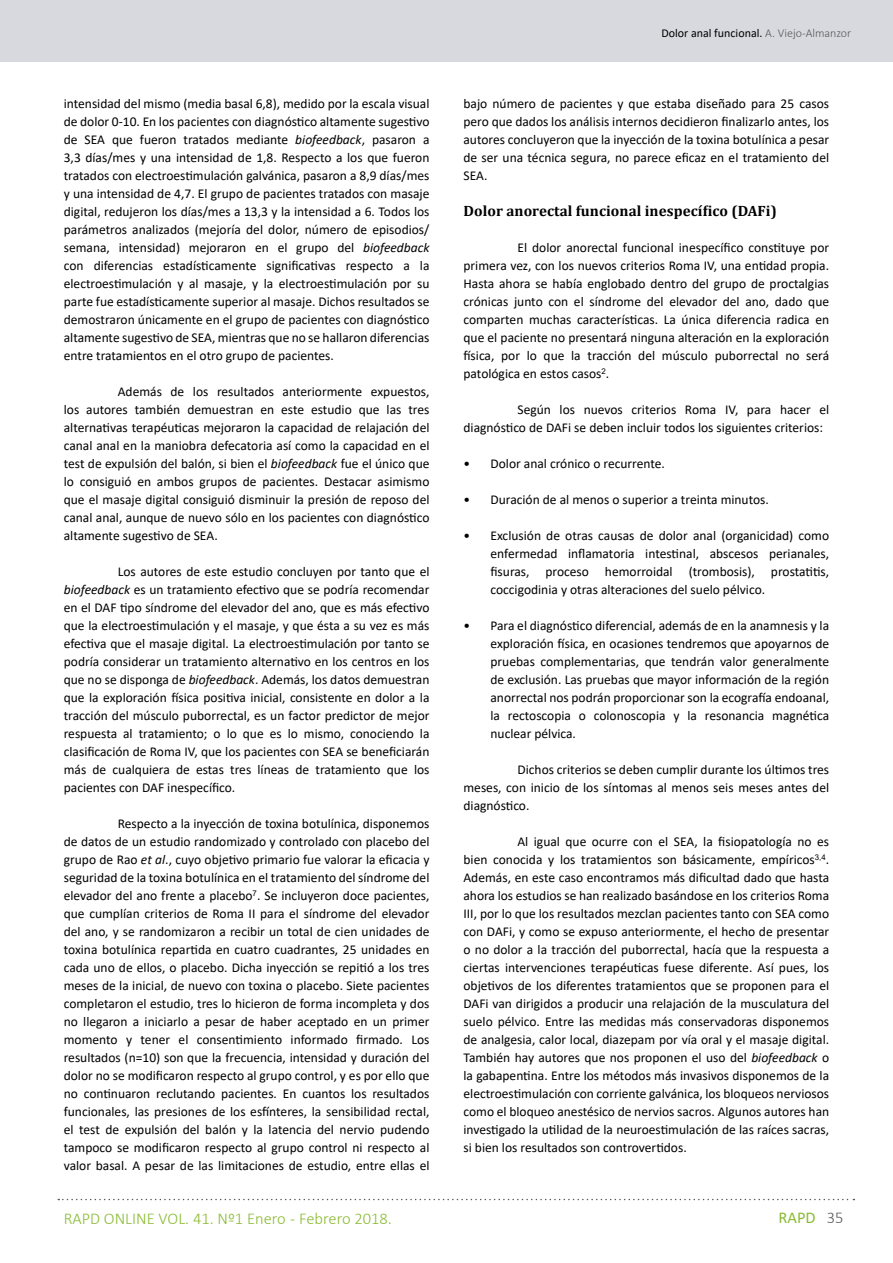
<style>
.page{position:relative;width:893px;height:1263px;background:#fff}
.page>*{position:absolute;margin:0;border:0;box-sizing:border-box;transform-origin:0 0}
.t1{font:300 16.5px "Calibri";color:#8bbb33}
.t2{font:16.5px "Calibri";color:#8bbb33}
.t3{font:700 15px "Cambria";letter-spacing:.005em;color:#000}
.t4{font:13.5px/18px "Calibri";color:#000;text-align:justify}
.t5{font:12px "Calibri";color:#000}
.s1{font-style:italic}
.s2{font-weight:300;color:#5a585b}
</style>
<div class="page">
<svg style="left:58px;top:1199px;width:796px;height:1px"></svg>
<div style="left:0;top:0;width:893px;height:62px;background:#d7d9de"></div>
<p class="t4" style="left:64px;top:94px;width:367px">intensidad del mismo (media basal 6,8), medido por la escala visual de dolor 0-10. En los pacientes con diagnóstico altamente sugestivo de SEA que fueron tratados mediante <span class="s1">biofeedback</span>, pasaron a 3,3 días/mes y una intensidad de 1,8. Respecto a los que fueron tratados con electroestimulación galvánica, pasaron a 8,9 días/mes y una intensidad de 4,7. El grupo de pacientes tratados con masaje digital, redujeron los días/mes a 13,3 y la intensidad a 6. Todos los parámetros analizados (mejoría del dolor, número de episodios/ semana, intensidad) mejoraron en el grupo del <span class="s1">biofeedback </span>con diferencias estadísticamente significativas respecto a la electroestimulación y al masaje, y la electroestimulación por su parte fue estadísticamente superior al masaje. Dichos resultados se demostraron únicamente en el grupo de pacientes con diagnóstico altamente sugestivo de SEA, mientras que no se hallaron diferencias entre tratamientos en el otro grupo de pacientes.</p>
<p class="t4" style="left:64px;top:382px;width:367px;text-indent:54px">Además de los resultados anteriormente expuestos, los autores también demuestran en este estudio que las tres alternativas terapéuticas mejoraron la capacidad de relajación del canal anal en la maniobra defecatoria así como la capacidad en el test de expulsión del balón, si bien el <span class="s1">biofeedback</span> fue el único que lo consiguió en ambos grupos de pacientes. Destacar asimismo que el masaje digital consiguió disminuir la presión de reposo del canal anal, aunque de nuevo sólo en los pacientes con diagnóstico altamente sugestivo de SEA.</p>
<p class="t4" style="left:64px;top:562px;width:367px;text-indent:54px">Los autores de este estudio concluyen por tanto que el <span class="s1">biofeedback</span> es un tratamiento efectivo que se podría recomendar en el DAF tipo síndrome del elevador del ano, que es más efectivo que la electroestimulación y el masaje, y que ésta a su vez es más efectiva que el masaje digital. La electroestimulación por tanto se podría considerar un tratamiento alternativo en los centros en los que no se disponga de <span class="s1">biofeedback</span>. Además, los datos demuestran que la exploración física positiva inicial, consistente en dolor a la tracción del músculo puborrectal, es un factor predictor de mejor respuesta al tratamiento; o lo que es lo mismo, conociendo la clasificación de Roma IV, que los pacientes con SEA se beneficiarán más de cualquiera de estas tres líneas de tratamiento que los pacientes con DAF inespecífico.</p>
<p class="t4" style="left:64px;top:814px;width:367px;text-indent:54px">Respecto a la inyección de toxina botulínica, disponemos de datos de un estudio randomizado y controlado con placebo del grupo de Rao <span class="s1">et al</span>., cuyo objetivo primario fue valorar la eficacia y seguridad de la toxina botulínica en el tratamiento del síndrome del elevador del ano frente a placebo<sup>7</sup>. Se incluyeron doce pacientes, que cumplían criterios de Roma II para el síndrome del elevador del ano, y se randomizaron a recibir un total de cien unidades de toxina botulínica repartida en cuatro cuadrantes, 25 unidades en cada uno de ellos, o placebo. Dicha inyección se repitió a los tres meses de la inicial, de nuevo con toxina o placebo. Siete pacientes completaron el estudio, tres lo hicieron de forma incompleta y dos no llegaron a iniciarlo a pesar de haber aceptado en un primer momento y tener el consentimiento informado firmado. Los resultados (n=10) son que la frecuencia, intensidad y duración del dolor no se modificaron respecto al grupo control, y es por ello que no continuaron reclutando pacientes. En cuantos los resultados funcionales, las presiones de los esfínteres, la sensibilidad rectal, el test de expulsión del balón y la latencia del nervio pudendo tampoco se modificaron respecto al grupo control ni respecto al valor basal. A pesar de las limitaciones de estudio, entre ellas el</p>
<p class="t5" style="left:661px;top:25px;width:191px">Dolor anal funcional. <span class="s2">A. Viejo-Almanzor</span></p>
<p class="t4" style="left:463px;top:94px;width:367px">bajo número de pacientes y que estaba diseñado para 25 casos pero que dados los análisis internos decidieron finalizarlo antes, los autores concluyeron que la inyección de la toxina botulínica a pesar de ser una técnica segura, no parece eficaz en el tratamiento del SEA.</p>
<p class="t3" style="left:463px;top:200px;width:315px">Dolor anorectal funcional inespecífico (DAFi)</p>
<p class="t4" style="left:463px;top:238px;width:367px;text-indent:54px">El dolor anorectal funcional inespecífico constituye por primera vez, con los nuevos criterios Roma IV, una entidad propia.<br>Hasta ahora se había englobado dentro del grupo de proctalgias crónicas junto con el síndrome del elevador del ano, dado que comparten muchas características. La única diferencia radica en que el paciente no presentará ninguna alteración en la exploración física, por lo que la tracción del músculo puborrectal no será patológica en estos casos<sup>2</sup>.</p>
<p class="t4" style="left:463px;top:400px;width:367px;text-indent:54px">Según los nuevos criterios Roma IV, para hacer el diagnóstico de DAFi se deben incluir todos los siguientes criterios:</p>
<p class="t4" style="left:463px;top:454px;width:203px">• Dolor anal crónico o recurrente.</p>
<p class="t4" style="left:463px;top:490px;width:307px">• Duración de al menos o superior a treinta minutos.</p>
<p class="t4" style="left:490px;top:526px;width:340px;text-indent:-27px">• Exclusión de otras causas de dolor anal (organicidad) como enfermedad inflamatoria intestinal, abscesos perianales, fisuras, proceso hemorroidal (trombosis), prostatitis, coccigodinia y otras alteraciones del suelo pélvico.</p>
<p class="t4" style="left:490px;top:616px;width:340px;text-indent:-27px">• Para el diagnóstico diferencial, además de en la anamnesis y la exploración física, en ocasiones tendremos que apoyarnos de pruebas complementarias, que tendrán valor generalmente de exclusión. Las pruebas que mayor información de la región anorrectal nos podrán proporcionar son la ecografía endoanal, la rectoscopia o colonoscopia y la resonancia magnética nuclear pélvica.</p>
<p class="t4" style="left:463px;top:760px;width:367px;text-indent:54px">Dichos criterios se deben cumplir durante los últimos tres meses, con inicio de los síntomas al menos seis meses antes del diagnóstico.</p>
<p class="t4" style="left:463px;top:832px;width:367px;text-indent:54px">Al igual que ocurre con el SEA, la fisiopatología no es bien conocida y los tratamientos son básicamente, empíricos<sup>3,4</sup>.<br>Además, en este caso encontramos más dificultad dado que hasta ahora los estudios se han realizado basándose en los criterios Roma III, por lo que los resultados mezclan pacientes tanto con SEA como con DAFi, y como se expuso anteriormente, el hecho de presentar o no dolor a la tracción del puborrectal, hacía que la respuesta a ciertas intervenciones terapéuticas fuese diferente. Así pues, los objetivos de los diferentes tratamientos que se proponen para el DAFi van dirigidos a producir una relajación de la musculatura del suelo pélvico. Entre las medidas más conservadoras disponemos de analgesia, calor local, diazepam por vía oral y el masaje digital.<br>También hay autores que nos proponen el uso del <span class="s1">biofeedback</span> o la gabapentina. Entre los métodos más invasivos disponemos de la electroestimulación con corriente galvánica, los bloqueos nerviosos como el bloqueo anestésico de nervios sacros. Algunos autores han investigado la utilidad de la neuroestimulación de las raíces sacras, si bien los resultados son controvertidos.</p>
<p class="t1" style="left:64px;top:1208px;width:330px">RAPD ONLINE VOL. 41. Nº1 Enero - Febrero 2018.</p>
<p class="t2" style="left:779px;top:1206px;width:66px">RAPD <span class="s2">35</span></p>
</div>
